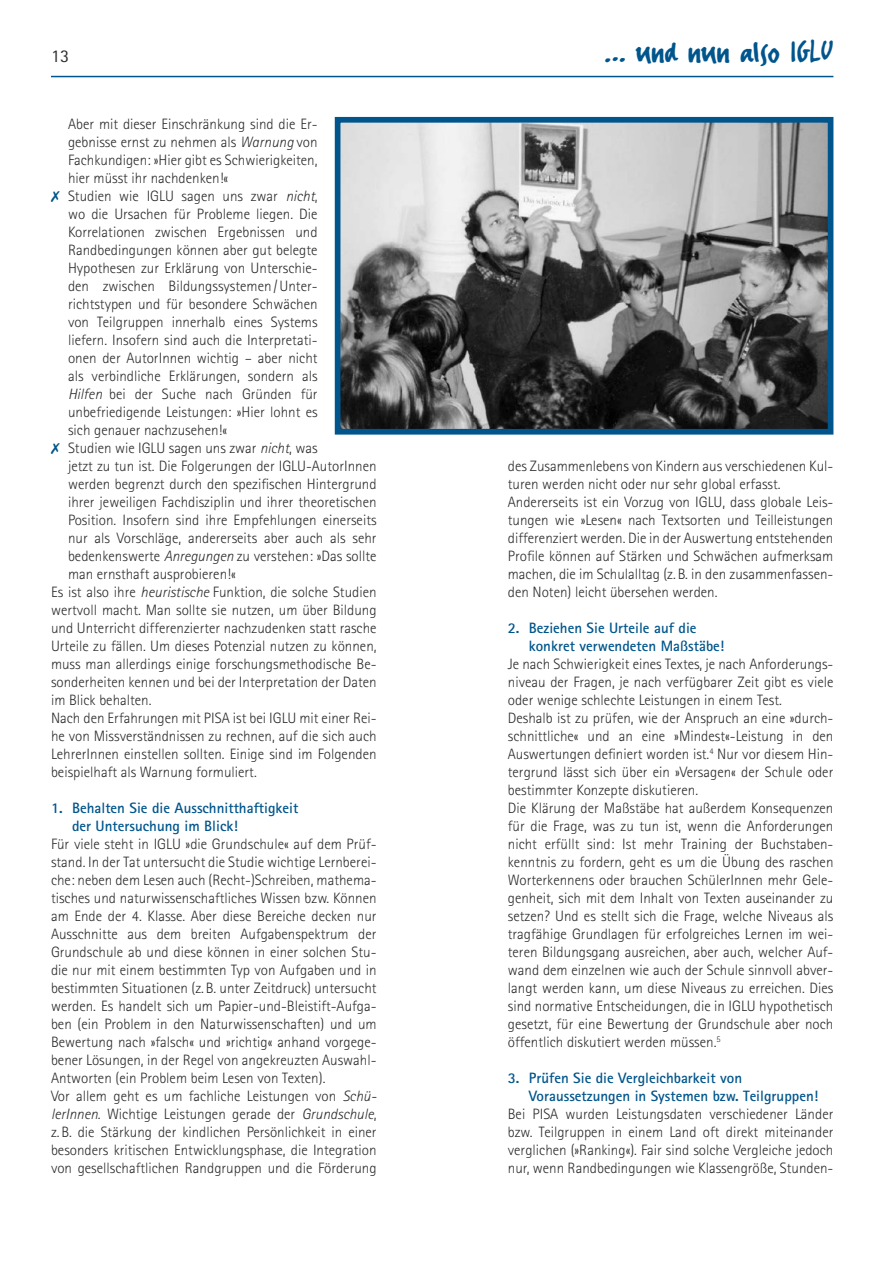
<style>
.page{position:relative;width:893px;height:1263px;background:#fff}
.page>*{position:absolute;margin:0;border:0;box-sizing:border-box;transform-origin:0 0}
.t1{font:36px "FF Erikrighthand";color:#00558c}
.t2{font:18px "Rotis Sans Serif";color:#2c2c2c}
.t3{font:300 15px/18px "Rotis Sans Serif";color:#2c2c2c}
.t4{font:700 15px/18px "Rotis Sans Serif";color:#00558c}
.s1{font-style:italic}
</style>
<div class="page">
<img style="left:342px;top:124px;width:484px;height:304px">
<div style="left:335px;top:117px;width:498px;height:318px;border:6px solid #00558c"></div>
<hr style="left:51px;top:76px;width:782px;height:1px;background:#00558c">
<p class="t2" style="left:51px;top:45px;width:19px">13</p>
<h1 class="t1" style="left:604px;top:30px;width:231px">… und nun also IGLU</h1>
<p class="t3" style="left:68px;top:115px;width:251px">Aber mit dieser Einschränkung sind die Er-</p>
<p class="t3" style="left:68px;top:133px;width:251px">gebnisse ernst zu nehmen als <span class="s1">Warnung</span> von</p>
<p class="t3" style="left:68px;top:151px;width:251px">Fachkundigen: »Hier gibt es Schwierigkeiten,</p>
<p class="t3" style="left:68px;top:169px;width:162px">hier müsst ihr nachdenken!«</p>
<p class="t3" style="left:68px;top:187px;width:251px">Studien wie IGLU sagen uns zwar <span class="s1">nicht</span>,</p>
<p class="t3" style="left:68px;top:205px;width:251px">wo die Ursachen für Probleme liegen. Die</p>
<p class="t3" style="left:68px;top:223px;width:251px">Korrelationen zwischen Ergebnissen und</p>
<p class="t3" style="left:68px;top:241px;width:251px">Randbedingungen können aber gut belegte</p>
<p class="t3" style="left:68px;top:259px;width:251px">Hypothesen zur Erklärung von Unterschie-</p>
<p class="t3" style="left:68px;top:277px;width:251px">den zwischen Bildungssystemen /Unter-</p>
<p class="t3" style="left:68px;top:295px;width:251px">richtstypen und für besondere Schwächen</p>
<p class="t3" style="left:68px;top:313px;width:251px">von Teilgruppen innerhalb eines Systems</p>
<p class="t3" style="left:68px;top:331px;width:251px">liefern. Insofern sind auch die Interpretati-</p>
<p class="t3" style="left:68px;top:349px;width:251px">onen der AutorInnen wichtig – aber nicht</p>
<p class="t3" style="left:68px;top:367px;width:251px">als verbindliche Erklärungen, sondern als</p>
<p class="t3" style="left:68px;top:385px;width:251px"><span class="s1">Hilfen</span> bei der Suche nach Gründen für</p>
<p class="t3" style="left:68px;top:403px;width:251px">unbefriedigende Leistungen: »Hier lohnt es</p>
<p class="t3" style="left:68px;top:421px;width:161px">sich genauer nachzusehen!«</p>
<p class="t3" style="left:68px;top:439px;width:251px">Studien wie IGLU sagen uns zwar <span class="s1">nicht</span>, was</p>
<p class="t3" style="left:68px;top:457px;width:310px">jetzt zu tun ist. Die Folgerungen der IGLU-AutorInnen</p>
<p class="t3" style="left:68px;top:475px;width:310px">werden begrenzt durch den spezifischen Hintergrund</p>
<p class="t3" style="left:68px;top:493px;width:310px">ihrer jeweiligen Fachdisziplin und ihrer theoretischen</p>
<p class="t3" style="left:68px;top:511px;width:310px">Position. Insofern sind ihre Empfehlungen einerseits</p>
<p class="t3" style="left:68px;top:529px;width:310px">nur als Vorschläge, andererseits aber auch als sehr</p>
<p class="t3" style="left:68px;top:547px;width:310px">bedenkenswerte <span class="s1">Anregungen</span> zu verstehen: »Das sollte</p>
<p class="t3" style="left:68px;top:565px;width:169px">man ernsthaft ausprobieren!«</p>
<p class="t3" style="left:51px;top:583px;width:327px">Es ist also ihre <span class="s1">heuristische</span> Funktion, die solche Studien</p>
<p class="t3" style="left:51px;top:601px;width:327px">wertvoll macht. Man sollte sie nutzen, um über Bildung</p>
<p class="t3" style="left:51px;top:619px;width:327px">und Unterricht differenzierter nachzudenken statt rasche</p>
<p class="t3" style="left:51px;top:637px;width:327px">Urteile zu fällen. Um dieses Potenzial nutzen zu können,</p>
<p class="t3" style="left:51px;top:655px;width:327px">muss man allerdings einige forschungsmethodische Be-</p>
<p class="t3" style="left:51px;top:673px;width:327px">sonderheiten kennen und bei der Interpretation der Daten</p>
<p class="t3" style="left:51px;top:691px;width:102px">im Blick behalten.</p>
<p class="t3" style="left:51px;top:709px;width:327px">Nach den Erfahrungen mit PISA ist bei IGLU mit einer Rei-</p>
<p class="t3" style="left:51px;top:727px;width:327px">he von Missverständnissen zu rechnen, auf die sich auch</p>
<p class="t3" style="left:51px;top:745px;width:327px">LehrerInnen einstellen sollten. Einige sind im Folgenden</p>
<p class="t3" style="left:51px;top:763px;width:207px">beispielhaft als Warnung formuliert.</p>
<p class="t4" style="left:72px;top:798px;width:228px;text-indent:-21px">1. Behalten Sie die Ausschnitthaftigkeit der Untersuchung im Blick!</p>
<p class="t3" style="left:51px;top:835px;width:327px">Für viele steht in IGLU »die Grundschule« auf dem Prüf&shy;stand. In der Tat untersucht die Studie wichtige Lernberei&shy;che: neben dem Lesen auch (Recht-)Schreiben, mathema&shy;tisches und naturwissenschaftliches Wissen bzw. Können am Ende der 4. Klasse. Aber diese Bereiche decken nur Ausschnitte aus dem breiten Aufgabenspektrum der Grundschule ab und diese können in einer solchen Stu&shy;die nur mit einem bestimmten Typ von Aufgaben und in bestimmten Situationen (z.B. unter Zeitdruck) untersucht werden. Es handelt sich um Papier-und-Bleistift-Aufga&shy;ben (ein Problem in den Naturwissenschaften) und um Bewertung nach »falsch« und »richtig« anhand vorgege&shy;bener Lösungen, in der Regel von angekreuzten Auswahl-Antworten (ein Problem beim Lesen von Texten).<br>Vor allem geht es um fachliche Leistungen von <span class="s1">Schü&shy;lerInnen</span>. Wichtige Leistungen gerade der <span class="s1">Grundschule</span>, z.B. die Stärkung der kindlichen Persönlichkeit in einer besonders kritischen Entwicklungsphase, die Integration von gesellschaftlichen Randgruppen und die Förderung</p>
<p class="t3" style="left:508px;top:457px;width:327px">des Zusammenlebens von Kindern aus verschiedenen Kul&shy;turen werden nicht oder nur sehr global erfasst.<br>Andererseits ist ein Vorzug von IGLU, dass globale Leis&shy;tungen wie »Lesen« nach Textsorten und Teilleistungen differenziert werden. Die in der Auswertung entstehenden Profile können auf Stärken und Schwächen aufmerksam machen, die im Schulalltag (z.B. in den zusammenfassen&shy;den Noten) leicht übersehen werden.</p>
<p class="t4" style="left:529px;top:618px;width:197px;text-indent:-21px">2. Beziehen Sie Urteile auf die konkret verwendeten Maßstäbe!</p>
<p class="t3" style="left:508px;top:655px;width:327px">Je nach Schwierigkeit eines Textes, je nach Anforderungs&shy;niveau der Fragen, je nach verfügbarer Zeit gibt es viele oder wenige schlechte Leistungen in einem Test.<br>Deshalb ist zu prüfen, wie der Anspruch an eine »durch&shy;schnittliche« und an eine »Mindest«-Leistung in den Auswertungen definiert worden ist.<sup>4</sup> Nur vor diesem Hin&shy;tergrund lässt sich über ein »Versagen« der Schule oder bestimmter Konzepte diskutieren.<br>Die Klärung der Maßstäbe hat außerdem Konsequenzen für die Frage, was zu tun ist, wenn die Anforderungen nicht erfüllt sind: Ist mehr Training der Buchstaben&shy;kenntnis zu fordern, geht es um die Übung des raschen Worterkennens oder brauchen SchülerInnen mehr Gele&shy;genheit, sich mit dem Inhalt von Texten auseinander zu setzen? Und es stellt sich die Frage, welche Niveaus als tragfähige Grundlagen für erfolgreiches Lernen im wei&shy;teren Bildungsgang ausreichen, aber auch, welcher Auf&shy;wand dem einzelnen wie auch der Schule sinnvoll abver&shy;langt werden kann, um diese Niveaus zu erreichen. Dies sind normative Entscheidungen, die in IGLU hypothetisch gesetzt, für eine Bewertung der Grundschule aber noch öffentlich diskutiert werden müssen.<sup>5</sup></p>
<p class="t4" style="left:529px;top:1068px;width:291px;text-indent:-21px">3. Prüfen Sie die Vergleichbarkeit von<br>Voraussetzungen in Systemen bzw. Teilgruppen!</p>
<p class="t3" style="left:508px;top:1105px;width:327px;text-align:justify">Bei PISA wurden Leistungsdaten verschiedener Länder bzw. Teilgruppen in einem Land oft direkt miteinander verglichen (»Ranking«). Fair sind solche Vergleiche jedoch nur, wenn Randbedingungen wie Klassengröße, Stunden-</p>
</div>
